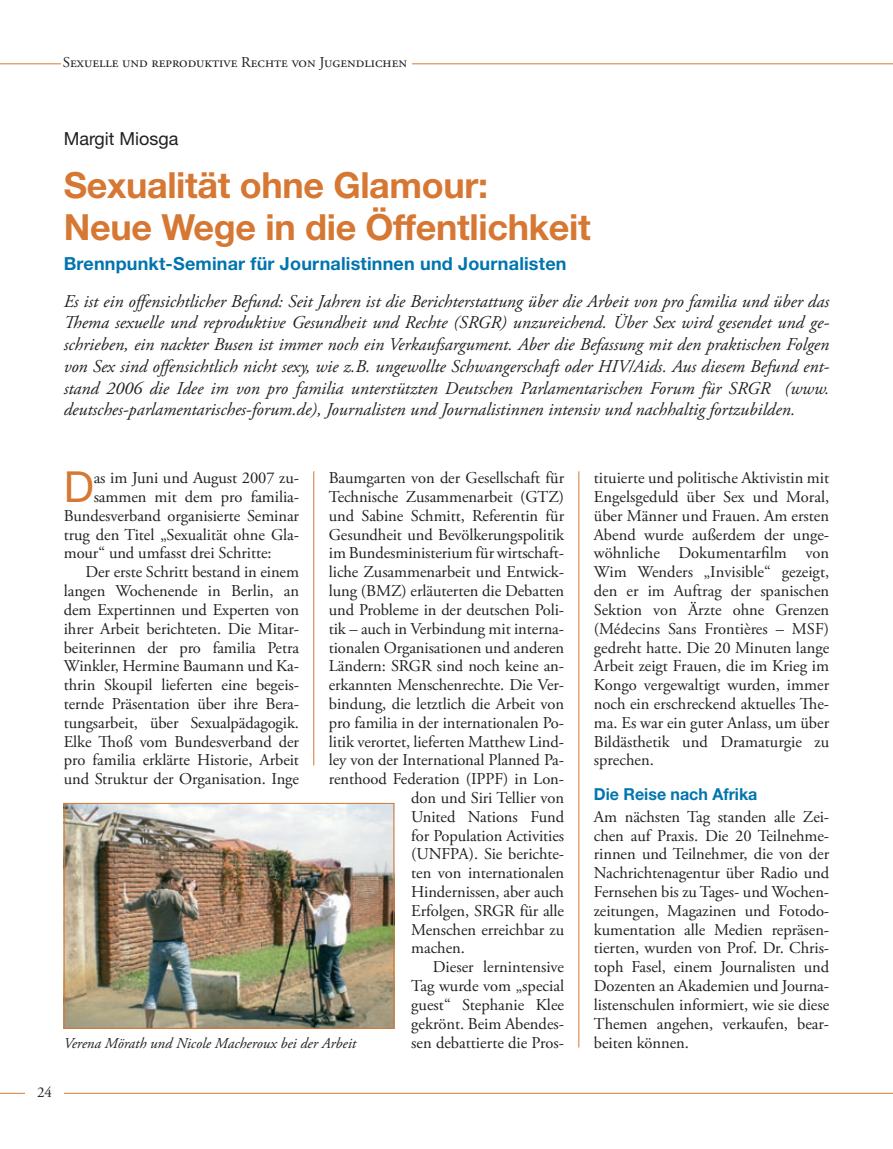
<style>
.page{position:relative;width:893px;height:1149px;background:#fff}
.page>*{position:absolute;margin:0;border:0;box-sizing:border-box;transform-origin:0 0}
.t1{font:42.75px "Helvetica Neue LT Pro";color:#d67833}
.t2{font:700 36px/42px "Helvetica Neue LT Pro";letter-spacing:-.01em;color:#d67833}
.t3{font:italic 18px/21.8px "Adobe Garamond Pro";color:#231f20;text-align:justify}
.t4{font:700 18px "Helvetica Neue LT Pro";letter-spacing:.01em;color:#0075ae}
.t5{font:18px "Helvetica Neue LT Pro";color:#231f20}
.t6{font:16.5px/18.8px "Adobe Garamond Pro";letter-spacing:-.005em;color:#231f20;text-align:justify}
.t7{font:700 16.5px "Helvetica Neue LT Pro";color:#0075ae}
.t8{font:15px "Adobe Garamond Pro";color:#231f20}
.t9{font:italic 15px "Adobe Garamond Pro";color:#231f20}
</style>
<div class="page">
<hr style="left:0;top:63px;width:893px;height:1px;background:#d67833">
<div style="left:61px;top:56px;width:350px;height:28px;background:#fff"></div>
<hr style="left:0;top:1092px;width:893px;height:1px;background:#d67833">
<div style="left:26px;top:1086px;width:38px;height:17px;background:#fff"></div>
<hr style="left:313px;top:471px;width:1px;height:294px;background:#d67833">
<hr style="left:578px;top:471px;width:1px;height:576px;background:#d67833">
<img style="left:66px;top:804px;width:326px;height:222px">
<div style="left:64px;top:802px;width:330px;height:226px;border:1px solid #d67833"></div>
<p class="t8" style="left:63px;top:53px;width:346px">SEXUELLE UND REPRODUKTIVE RECHTE VON JUGENDLICHEN</p>
<p class="t5" style="left:64px;top:128px;width:116px">Margit Miosga</p>
<h2 class="t2" style="left:64px;top:163px;width:529px">Sexualität ohne Glamour:<br>Neue Wege in die Öffentlichkeit</h2>
<p class="t4" style="left:64px;top:252px;width:504px">Brennpunkt-Seminar für Journalistinnen und Journalisten</p>
<p class="t3" style="left:64px;top:290px;width:767px">Es ist ein offensichtlicher Befund: Seit Jahren ist die Berichterstattung über die Arbeit von pro familia und über das Thema sexuelle und reproduktive Gesundheit und Rechte (SRGR) unzureichend. Über Sex wird gesendet und ge&shy;schrieben, ein nackter Busen ist immer noch ein Verkaufsargument. Aber die Befassung mit den praktischen Folgen von Sex sind offensichtlich nicht sexy, wie z.B. ungewollte Schwangerschaft oder HIV/Aids. Aus diesem Befund ent&shy;stand 2006 die Idee im von pro familia unterstützten Deutschen Parlamentarischen Forum für SRGR (www. deutsches-parlamentarisches-forum.de), Journalisten und Journalistinnen intensiv und nachhaltig fortzubilden.</p>
<h1 class="t1" style="left:64px;top:461px;width:32px">D</h1>
<p class="t6" style="left:94px;top:469px;width:207px">as im Juni und August 2007 zu-</p>
<p class="t6" style="left:329px;top:469px;width:237px">Baumgarten von der Gesellschaft für</p>
<p class="t6" style="left:329px;top:488px;width:237px">Technische Zusammenarbeit (GTZ)</p>
<p class="t6" style="left:329px;top:506px;width:237px">und Sabine Schmitt, Referentin für</p>
<p class="t6" style="left:329px;top:525px;width:237px">Gesundheit und Bevölkerungspolitik</p>
<p class="t6" style="left:329px;top:544px;width:237px">im Bundesministerium für wirtschaft-</p>
<p class="t6" style="left:329px;top:563px;width:237px">liche Zusammenarbeit und Entwick-</p>
<p class="t6" style="left:329px;top:582px;width:237px">lung (BMZ) erläuterten die Debatten</p>
<p class="t6" style="left:329px;top:600px;width:237px">und Probleme in der deutschen Poli-</p>
<p class="t6" style="left:329px;top:619px;width:237px">tik – auch in Verbindung mit interna-</p>
<p class="t6" style="left:329px;top:638px;width:237px">tionalen Organisationen und anderen</p>
<p class="t6" style="left:329px;top:657px;width:237px">Ländern: SRGR sind noch keine an-</p>
<p class="t6" style="left:329px;top:676px;width:237px">erkannten Menschenrechte. Die Ver-</p>
<p class="t6" style="left:329px;top:694px;width:237px">bindung, die letztlich die Arbeit von</p>
<p class="t6" style="left:329px;top:713px;width:237px">pro familia in der internationalen Po-</p>
<p class="t6" style="left:329px;top:732px;width:237px">litik verortet, lieferten Matthew Lind-</p>
<p class="t6" style="left:329px;top:751px;width:237px">ley von der International Planned Pa-</p>
<p class="t6" style="left:329px;top:770px;width:237px">renthood Federation (IPPF) in Lon-</p>
<p class="t6" style="left:411px;top:788px;width:154px">don und Siri Tellier von</p>
<p class="t6" style="left:411px;top:807px;width:154px">United Nations Fund</p>
<p class="t6" style="left:411px;top:826px;width:154px">for Population Activities</p>
<p class="t6" style="left:411px;top:845px;width:154px">(UNFPA). Sie berichte-</p>
<p class="t6" style="left:411px;top:864px;width:154px">ten von internationalen</p>
<p class="t6" style="left:411px;top:882px;width:154px">Hindernissen, aber auch</p>
<p class="t6" style="left:411px;top:901px;width:154px">Erfolgen, SRGR für alle</p>
<p class="t6" style="left:411px;top:920px;width:154px">Menschen erreichbar zu</p>
<p class="t6" style="left:411px;top:939px;width:55px">machen.</p>
<p class="t6" style="left:433px;top:957px;width:133px">Dieser lernintensive</p>
<p class="t6" style="left:411px;top:976px;width:154px">Tag wurde vom „special</p>
<p class="t6" style="left:411px;top:995px;width:154px">guest“ Stephanie Klee</p>
<p class="t6" style="left:411px;top:1014px;width:154px">gekrönt. Beim Abendes-</p>
<p class="t6" style="left:411px;top:1033px;width:154px">sen debattierte die Pros-</p>
<p class="t6" style="left:94px;top:488px;width:207px">sammen mit dem pro familia-</p>
<p class="t6" style="left:64px;top:506px;width:237px">Bundesverband organisierte Seminar</p>
<p class="t6" style="left:64px;top:525px;width:237px">trug den Titel „Sexualität ohne Gla-</p>
<p class="t6" style="left:64px;top:544px;width:209px">mour“ und umfasst drei Schritte:</p>
<p class="t6" style="left:85px;top:563px;width:215px">Der erste Schritt bestand in einem</p>
<p class="t6" style="left:64px;top:582px;width:237px">langen Wochenende in Berlin, an</p>
<p class="t6" style="left:64px;top:600px;width:237px">dem Expertinnen und Experten von</p>
<p class="t6" style="left:64px;top:619px;width:237px">ihrer Arbeit berichteten. Die Mitar-</p>
<p class="t6" style="left:64px;top:638px;width:237px">beiterinnen der pro familia Petra</p>
<p class="t6" style="left:64px;top:657px;width:237px">Winkler, Hermine Baumann und Ka-</p>
<p class="t6" style="left:64px;top:676px;width:237px">thrin Skoupil lieferten eine begeis-</p>
<p class="t6" style="left:64px;top:694px;width:237px">ternde Präsentation über ihre Bera-</p>
<p class="t6" style="left:64px;top:713px;width:237px">tungsarbeit, über Sexualpädagogik.</p>
<p class="t6" style="left:64px;top:732px;width:237px">Elke Thoß vom Bundesverband der</p>
<p class="t6" style="left:64px;top:751px;width:237px">pro familia erklärte Historie, Arbeit</p>
<p class="t6" style="left:64px;top:770px;width:237px">und Struktur der Organisation. Inge</p>
<p class="t9" style="left:64px;top:1033px;width:294px">Verena Mörath und Nicole Macheroux bei der Arbeit</p>
<p class="t8" style="left:37px;top:1083px;width:16px">24</p>
<p class="t6" style="left:594px;top:469px;width:237px">tituierte und politische Aktivistin mit Engelsgeduld über Sex und Moral, über Männer und Frauen. Am ersten Abend wurde außerdem der unge&shy;wöhnliche Dokumentarfilm von Wim Wenders „Invisible“ gezeigt, den er im Auftrag der spanischen Sektion von Ärzte ohne Grenzen (Médecins Sans Frontières – MSF) gedreht hatte. Die 20 Minuten lange Arbeit zeigt Frauen, die im Krieg im Kongo vergewaltigt wurden, immer noch ein erschreckend aktuelles The&shy;ma. Es war ein guter Anlass, um über Bildästhetik und Dramaturgie zu sprechen.</p>
<p class="t7" style="left:594px;top:783px;width:165px">Die Reise nach Afrika</p>
<p class="t6" style="left:594px;top:807px;width:237px">Am nächsten Tag standen alle Zei&shy;chen auf Praxis. Die 20 Teilnehme&shy;rinnen und Teilnehmer, die von der Nachrichtenagentur über Radio und Fernsehen bis zu Tages- und Wochen&shy;zeitungen, Magazinen und Fotodo&shy;kumentation alle Medien repräsen&shy;tierten, wurden von Prof. Dr. Chris&shy;toph Fasel, einem Journalisten und Dozenten an Akademien und Journa&shy;listenschulen informiert, wie sie diese Themen angehen, verkaufen, bear&shy;beiten können.</p>
</div>
